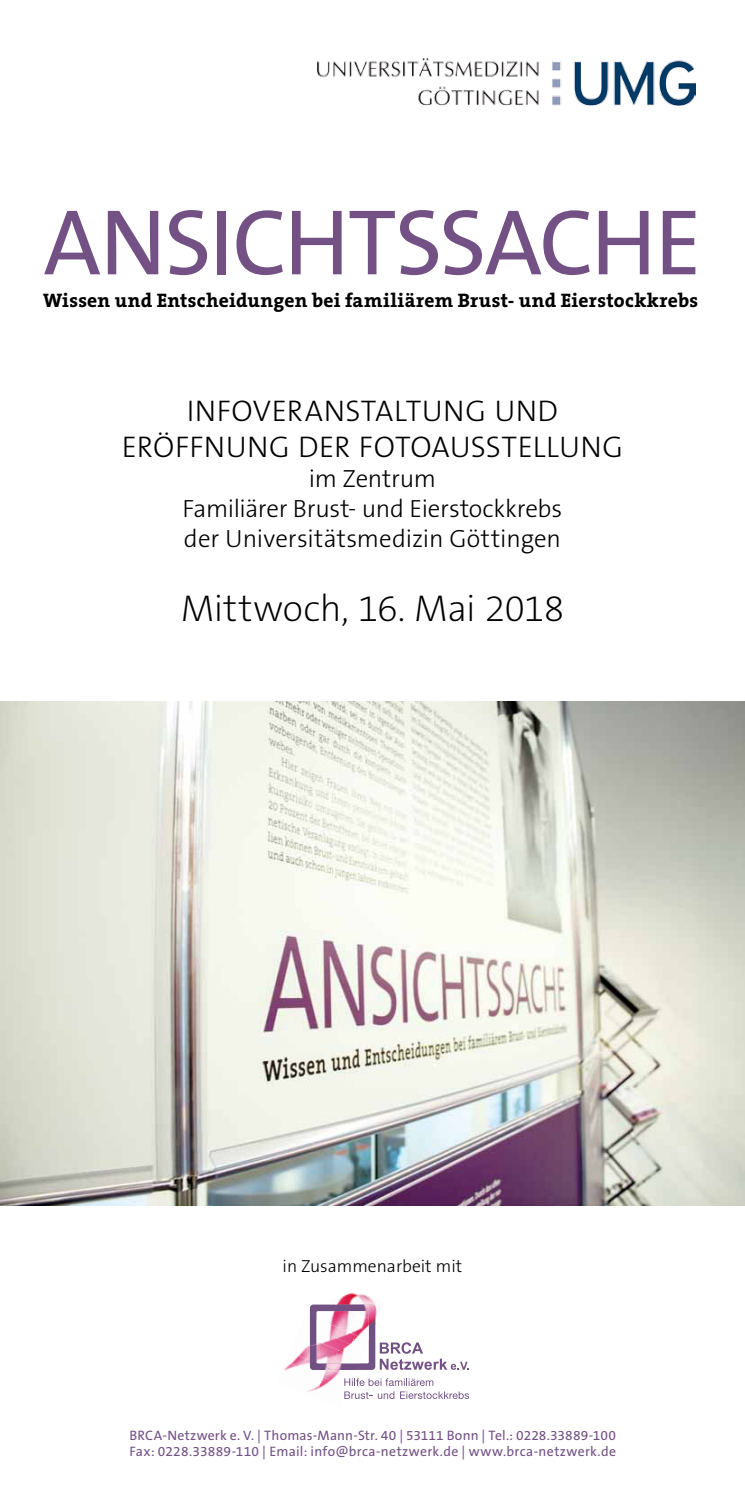
<style>
.page{position:relative;width:745px;height:1489px;background:#fff}
.page>*{position:absolute;margin:0;border:0;box-sizing:border-box;transform-origin:0 0}
.t1{font:94px "The Sans B5 Plain";letter-spacing:-.025em;color:#735185}
.t2{font:200 37.5px "The Sans B2";letter-spacing:-.01em;color:#000}
.t3{font:300 30px "The Sans B3";letter-spacing:.02em;color:#000}
.t4{font:300 25px/30px "The Sans B3";letter-spacing:-.01em;color:#000;text-align:center}
.t5{font:700 19.5px "The Serif Office";letter-spacing:.015em;color:#000}
.t6{font:300 17.5px "The Sans B3";color:#000}
.t7{font:13.75px/16.5px "The Sans B5 Plain";letter-spacing:.015em;color:#735185}
</style>
<div class="page">
<div style="left:310px;top:1304px;width:65px;height:65px;background:#725184;border-radius:3px"></div>
<div style="left:316px;top:1310px;width:52px;height:53px;background:#fff"></div>
<img style="left:337px;top:1292px;width:18px;height:12px">
<img style="left:355px;top:1293px;width:26px;height:28px">
<img style="left:350px;top:1304px;width:25px;height:17px">
<img style="left:328px;top:1310px;width:28px;height:8px">
<img style="left:348px;top:1312px;width:20px;height:22px">
<img style="left:309px;top:1313px;width:1px;height:19px">
<img style="left:316px;top:1318px;width:39px;height:16px">
<img style="left:351px;top:1334px;width:10px;height:10px">
<img style="left:316px;top:1329px;width:35px;height:21px">
<img style="left:302px;top:1342px;width:8px;height:9px">
<img style="left:332px;top:1363px;width:24px;height:6px">
<img style="left:316px;top:1340px;width:22px;height:20px">
<img style="left:334px;top:1350px;width:11px;height:9px">
<svg style="left:332px;top:1359px;width:11px;height:4px"></svg>
<img style="left:293px;top:1351px;width:33px;height:10px">
<img style="left:323px;top:1369px;width:29px;height:17px">
<img style="left:284px;top:1361px;width:39px;height:9px">
<img style="left:319px;top:1377px;width:29px;height:9px">
<img style="left:310px;top:1360px;width:22px;height:9px">
<img style="left:284px;top:1370px;width:35px;height:22px">
<img style="left:314px;top:1386px;width:10px;height:6px">
<svg style="left:334px;top:1304px;width:16px;height:6px"></svg>
<svg style="left:310px;top:1344px;width:6px;height:19px"></svg>
<svg style="left:368px;top:1321px;width:100px;height:48px"></svg>
<svg style="left:344px;top:1378px;width:89px;height:7px"></svg>
<svg style="left:344px;top:1391px;width:50px;height:7px"></svg>
<svg style="left:400px;top:1391px;width:69px;height:7px"></svg>
<img style="left:0;top:702px;width:744px;height:503px">
<img style="left:318px;top:58px;width:377px;height:47px">
<h1 class="t1" style="left:43px;top:194px;width:645px">Ansichtssache</h1>
<h3 class="t5" style="left:43px;top:289px;width:656px">Wissen und Entscheidungen bei familiärem Brust- und Eierstockkrebs</h3>
<h3 class="t3" style="left:187px;top:395px;width:27px">Infoveranstaltung</h3>
<h3 class="t3" style="left:494px;top:395px;width:21px">und</h3>
<h3 class="t3" style="left:122px;top:431px;width:73px">Eröffnung</h3>
<h3 class="t3" style="left:298px;top:431px;width:18px">der</h3>
<h3 class="t3" style="left:359px;top:431px;width:34px">Fotoausstellung</h3>
<h3 class="t4" style="left:182px;top:464px;width:381px">im Zentrum<br>Familiärer Brust- und Eierstockkrebs der Universitätsmedizin Göttingen</h3>
<h2 class="t2" style="left:180px;top:588px;width:385px">Mittwoch, 16. Mai 2018</h2>
<p class="t6" style="left:282px;top:1256px;width:181px">in Zusammenarbeit mit</p>
<p class="t7" style="left:129px;top:1427px;width:488px">BRCA-Netzwerk e. V. | Thomas-Mann-Str. 40 | 53111 Bonn | Tel.: 0228.33889-100<br>Fax: 0228.33889-110 | Email: info@brca-netzwerk.de | www.brca-netzwerk.de</p>
</div>
